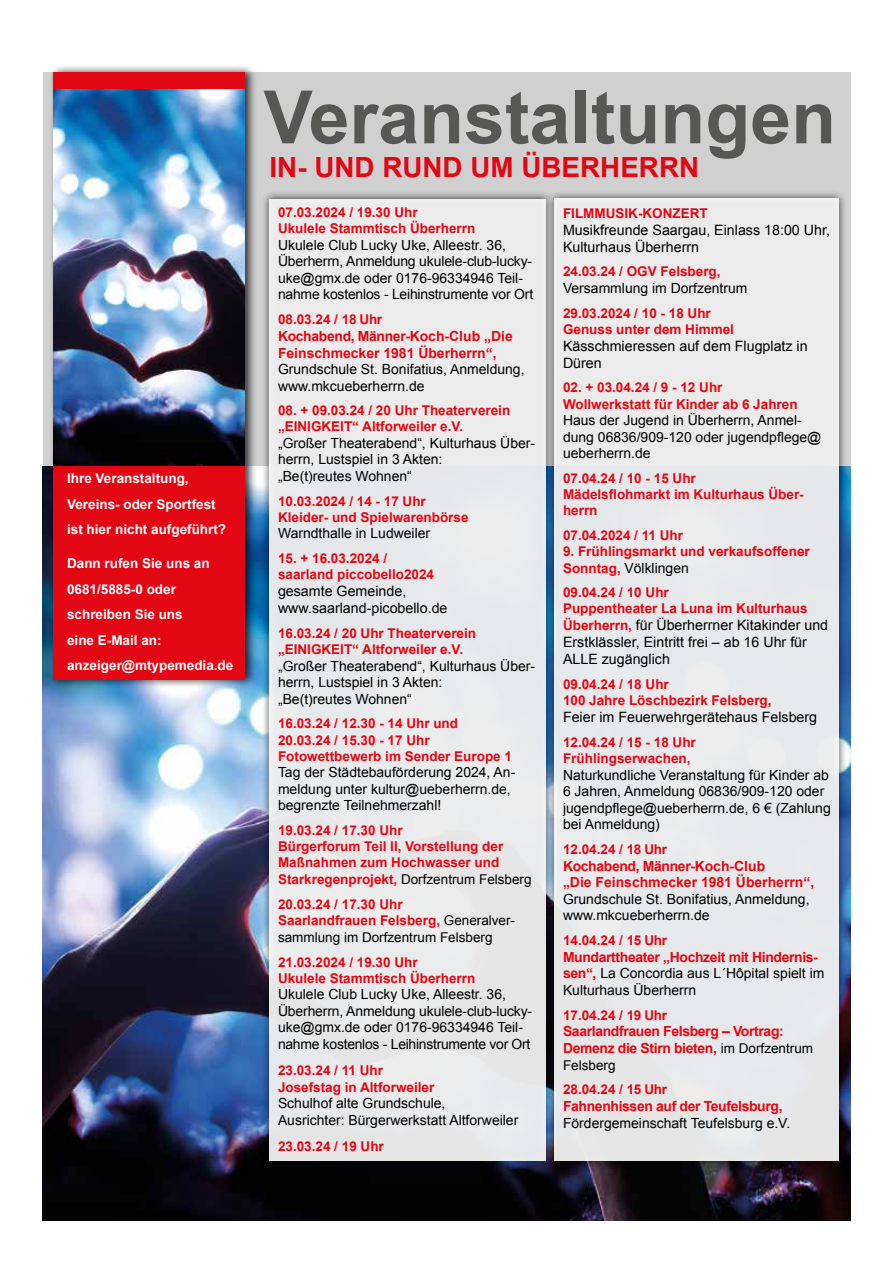
<style>
.page{position:relative;width:893px;height:1263px;background:#fff}
.page>*{position:absolute;margin:0;border:0;box-sizing:border-box;transform-origin:0 0}
.t1{font:700 73.5px "Arial";color:#575756}
.t2{font:700 27.75px "Arial";color:#e30613}
.t3{font:14.25px/17px "Arial";color:#000}
.t4{font:13.95px/16.5px "Arial";color:#000}
.t5{font:700 13.95px/16.8px "Arial";color:#e30613}
.t6{font:700 13.95px/16.8px "Arial";letter-spacing:-.025em;color:#e30613}
.t7{font:700 13.5px/16.2px "Arial";color:#e30613}
.t8{font:700 13.5px/25.5px "Arial";color:#fff}
.t9{font:13.5px "Arial";color:#000}
.s1{font-weight:700;font-size:13.5px;color:#e30613}
.s2{font-weight:700;color:#e30613}
.s3{font-weight:400;font-size:13.5px;color:#000}
.s4{font-weight:400;color:#000}
</style>
<div class="page">
<div style="left:43px;top:72px;width:807px;height:608px;background:#d0d0d0"></div>
<img style="left:43px;top:466px;width:807px;height:754px">
<div style="left:261px;top:191px;width:293px;height:977px;background:#000;opacity:.75"></div>
<div style="left:269px;top:199px;width:277px;height:961px;background:#e9ebeb"></div>
<div style="left:546px;top:191px;width:302px;height:978px;background:#000;opacity:.75"></div>
<div style="left:554px;top:199px;width:285px;height:962px;background:#e7e9eb"></div>
<div style="left:49px;top:64px;width:208px;height:624px;background:#000;opacity:.75"></div>
<div style="left:53px;top:72px;width:191px;height:608px;background:#e30613"></div>
<img style="left:53px;top:90px;width:191px;height:376px">
<p class="t8" style="left:67px;top:466px;width:161px">Ihre Veranstaltung,<br>Vereins- oder Sportfest ist hier nicht aufgeführt?</p>
<p class="t8" style="left:67px;top:551px;width:168px">Dann rufen Sie uns an<br>0681/5885-0 oder schreiben Sie uns<br>eine E-Mail an: anzeiger@mtypemedia.de</p>
<h1 class="t1" style="left:264px;top:69px;width:574px">Veranstaltungen</h1>
<h2 class="t2" style="left:269px;top:148px;width:431px">IN- UND RUND UM ÜBERHERRN</h2>
<p class="t7" style="left:563px;top:205px;width:146px">FILMMUSIK-KONZERT</p>
<p class="t3" style="left:563px;top:221px;width:268px">Musikfreunde Saargau, Einlass 18:00 Uhr,<br>Kulturhaus Überherrn</p>
<p class="t7" style="left:563px;top:264px;width:159px">24.03.24 / OGV Felsberg,</p>
<p class="t4" style="left:563px;top:280px;width:186px">Versammlung im Dorfzentrum</p>
<p class="t7" style="left:563px;top:305px;width:173px">29.03.2024 / 10 - 18 Uhr<br>Genuss unter dem Himmel</p>
<p class="t3" style="left:563px;top:337px;width:246px">Kässchmieressen auf dem Flugplatz in<br>Düren</p>
<p class="t7" style="left:563px;top:380px;width:236px">02. + 03.04.24 / 9 - 12 Uhr<br>Wollwerkstatt für Kinder ab 6 Jahren</p>
<p class="t4" style="left:563px;top:412px;width:260px">Haus der Jugend in Überherrn, Anmel&shy;dung 06836/909-120 oder jugendpflege@ ueberherrn.de</p>
<p class="t7" style="left:563px;top:470px;width:242px">07.04.24 / 10 - 15 Uhr<br>Mädelsflohmarkt im Kulturhaus Über&shy;herrn</p>
<p class="t7" style="left:563px;top:527px;width:122px">07.04.2024 / 11 Uhr</p>
<p class="t7" style="left:563px;top:544px;width:248px">9. Frühlingsmarkt und verkaufsoffener</p>
<p class="t4" style="left:563px;top:559px;width:127px"><span class="s1">Sonntag,</span> Völklingen</p>
<p class="t7" style="left:563px;top:585px;width:246px">09.04.24 / 10 Uhr<br>Puppentheater La Luna im Kulturhaus</p>
<p class="t3" style="left:563px;top:617px;width:267px"><span class="s1">Überherrn,</span> für Überherrner Kitakinder und<br>Erstklässler, Eintritt frei – ab 16 Uhr für<br>ALLE zugänglich</p>
<p class="t7" style="left:563px;top:677px;width:210px">09.04.24 / 18 Uhr<br>100 Jahre Löschbezirk Felsberg,</p>
<p class="t3" style="left:563px;top:709px;width:256px">Feier im Feuerwehrgerätehaus Felsberg</p>
<p class="t7" style="left:563px;top:734px;width:134px">12.04.24 / 15 - 18 Uhr<br>Frühlingserwachen,</p>
<p class="t4" style="left:563px;top:766px;width:269px">Naturkundliche Veranstaltung für Kinder ab 6 Jahren, Anmeldung 06836/909-120 oder jugendpflege@ueberherrn.de, 6 € (Zahlung bei Anmeldung)</p>
<p class="t7" style="left:563px;top:841px;width:106px">12.04.24 / 18 Uhr</p>
<p class="t5" style="left:563px;top:858px;width:253px">Kochabend, Männer-Koch-Club<br>„Die Feinschmecker 1981 Überherrn“,</p>
<p class="t4" style="left:563px;top:891px;width:248px">Grundschule St. Bonifatius, Anmeldung, www.mkcueberherrn.de</p>
<p class="t7" style="left:563px;top:932px;width:106px">14.04.24 / 15 Uhr</p>
<p class="t4" style="left:563px;top:949px;width:263px"><span class="s2">Mundarttheater „Hochzeit mit Hindernis&shy;sen“,</span> La Concordia aus L´Hôpital spielt im<br>Kulturhaus Überherrn</p>
<p class="t7" style="left:563px;top:1007px;width:106px">17.04.24 / 19 Uhr</p>
<p class="t6" style="left:563px;top:1023px;width:252px">Saarlandfrauen Felsberg – Vortrag:<br>Demenz die Stirn bieten, <span class="s3">im Dorfzentrum</span></p>
<p class="t9" style="left:563px;top:1056px;width:54px">Felsberg</p>
<p class="t7" style="left:563px;top:1082px;width:106px">28.04.24 / 15 Uhr</p>
<p class="t6" style="left:563px;top:1098px;width:221px">Fahnenhissen auf der Teufelsburg,</p>
<p class="t4" style="left:563px;top:1114px;width:229px">Fördergemeinschaft Teufelsburg e.V.</p>
<p class="t7" style="left:278px;top:205px;width:199px">07.03.2024 / 19.30 Uhr<br>Ukulele Stammtisch Überherrn</p>
<p class="t4" style="left:278px;top:237px;width:257px">Ukulele Club Lucky Uke, Alleestr. 36, Überherrn, Anmeldung ukulele-club-lucky&shy;uke@gmx.de oder 0176-96334946 Teil&shy;nahme kostenlos - Leihinstrumente vor Ort</p>
<p class="t7" style="left:278px;top:312px;width:106px">08.03.24 / 18 Uhr</p>
<p class="t5" style="left:278px;top:328px;width:236px">Kochabend, Männer-Koch-Club „Die<br>Feinschmecker 1981 Überherrn“,</p>
<p class="t4" style="left:278px;top:361px;width:248px">Grundschule St. Bonifatius, Anmeldung, www.mkcueberherrn.de</p>
<p class="t7" style="left:278px;top:403px;width:234px">08. + 09.03.24 / 20 Uhr Theaterverein „EINIGKEIT“ Altforweiler e.V.</p>
<p class="t4" style="left:278px;top:435px;width:259px">„Großer Theaterabend“, Kulturhaus Über&shy;herrn, Lustspiel in 3 Akten:<br>„Be(t)reutes Wohnen“</p>
<p class="t7" style="left:278px;top:493px;width:192px">10.03.2024 / 14 - 17 Uhr<br>Kleider- und Spielwarenbörse</p>
<p class="t4" style="left:278px;top:525px;width:154px">Warndthalle in Ludweiler</p>
<p class="t7" style="left:278px;top:551px;width:158px">15. + 16.03.2024 / saarland piccobello2024</p>
<p class="t3" style="left:278px;top:583px;width:171px">gesamte Gemeinde, www.saarland-picobello.de</p>
<p class="t7" style="left:278px;top:625px;width:200px">16.03.24 / 20 Uhr Theaterverein „EINIGKEIT“ Altforweiler e.V.</p>
<p class="t4" style="left:278px;top:658px;width:259px">„Großer Theaterabend“, Kulturhaus Über&shy;herrn, Lustspiel in 3 Akten:<br>„Be(t)reutes Wohnen“</p>
<p class="t7" style="left:278px;top:716px;width:236px">16.03.24 / 12.30 - 14 Uhr und<br>20.03.24 / 15.30 - 17 Uhr<br>Fotowettbewerb im Sender Europe 1</p>
<p class="t4" style="left:278px;top:764px;width:239px">Tag der Städtebauförderung 2024, An&shy;meldung unter kultur@ueberherrn.de, begrenzte Teilnehmerzahl!</p>
<p class="t7" style="left:278px;top:822px;width:255px">19.03.24 / 17.30 Uhr<br>Bürgerforum Teil II, Vorstellung der<br>Maßnahmen zum Hochwasser und<br>Starkregenprojekt, <span class="s4">Dorfzentrum Felsberg</span></p>
<p class="t7" style="left:278px;top:896px;width:239px;line-height:16.8px">20.03.24 / 17.30 Uhr<br>Saarlandfrauen Felsberg, <span class="s4">Generalver&shy;sammlung im Dorfzentrum Felsberg</span></p>
<p class="t7" style="left:278px;top:954px;width:199px">21.03.2024 / 19.30 Uhr<br>Ukulele Stammtisch Überherrn</p>
<p class="t4" style="left:278px;top:986px;width:256px">Ukulele Club Lucky Uke, Alleestr. 36, Überherrn, Anmeldung ukulele-club-lucky&shy;uke@gmx.de oder 0176-96334946 Teil&shy;nahme kostenlos - Leihinstrumente vor Ort</p>
<p class="t7" style="left:278px;top:1062px;width:158px;line-height:17px">23.03.24 / 11 Uhr<br>Josefstag in Altforweiler</p>
<p class="t4" style="left:278px;top:1095px;width:242px;line-height:17px">Schulhof alte Grundschule,<br>Ausrichter: Bürgerwerkstatt Altforweiler</p>
<p class="t7" style="left:278px;top:1138px;width:107px">23.03.24 / 19 Uhr</p>
</div>
